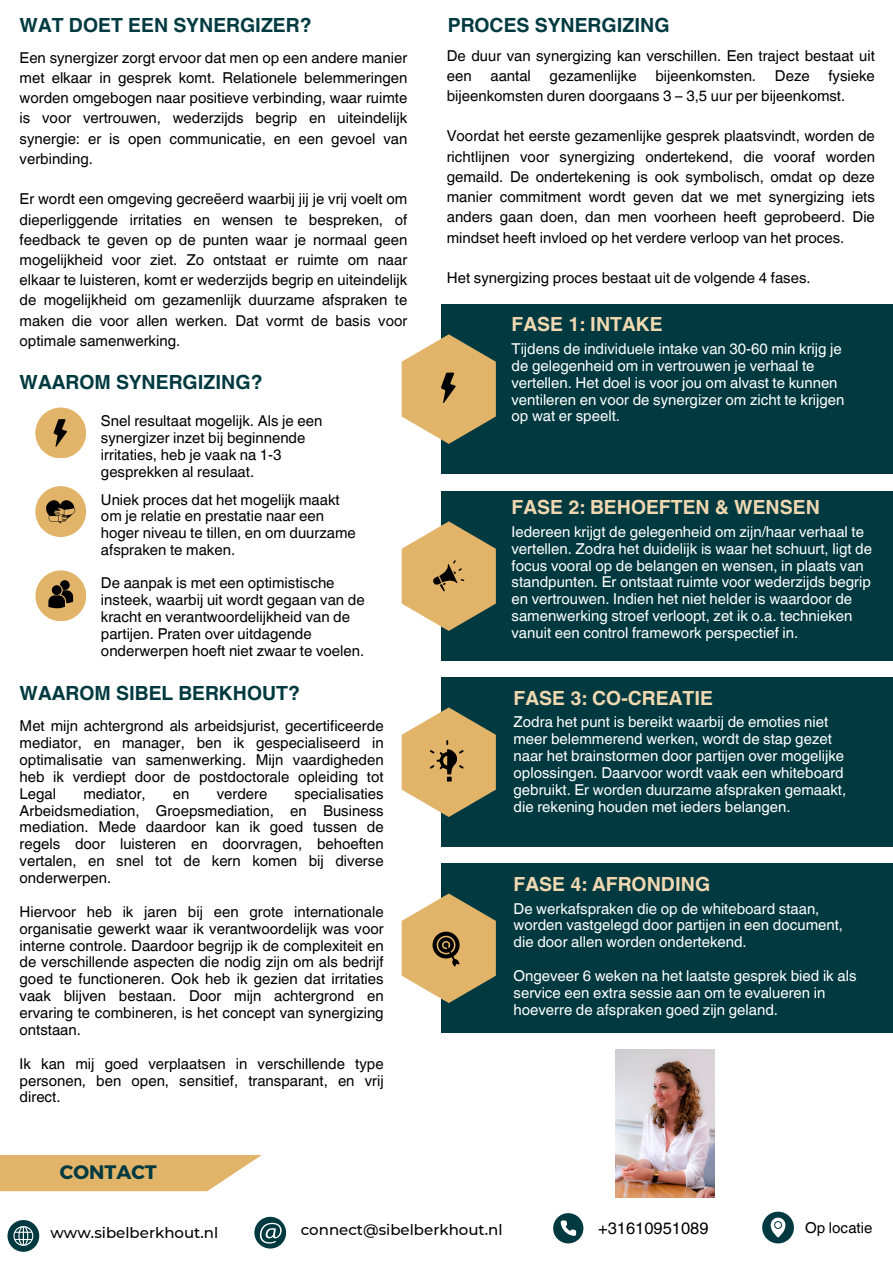
<style>
.page{position:relative;width:893px;height:1264px;background:#fff}
.page>*{position:absolute;margin:0;border:0;box-sizing:border-box;transform-origin:0 0}
.t1{font:700 19.5px "Helvetica World";color:#003a40}
.t2{font:700 19.5px "Helvetica World";color:#f1d8b1}
.t3{font:700 19.5px "Montserrat";color:#003a40}
.t4{font:16.5px "Helvetica World";color:#000}
.t5{font:15px/16.8px "Helvetica World";color:#000;text-align:justify}
.t6{font:15px/16.8px "Helvetica World";color:#fff}
.t7{font:500 15px "Montserrat";color:#000}
</style>
<div class="page">
<div style="left:441px;top:491px;width:451px;height:169px;background:#003a40"></div>
<div style="left:441px;top:677px;width:451px;height:169px;background:#003a40"></div>
<div style="left:441px;top:863px;width:451px;height:169px;background:#003a40"></div>
<div style="left:441px;top:304px;width:451px;height:169px;background:#003a40"></div>
<svg style="left:8px;top:1220px;width:31px;height:31px"></svg>
<svg style="left:254px;top:1216px;width:32px;height:32px"></svg>
<svg style="left:762px;top:1211px;width:31px;height:32px"></svg>
<svg style="left:553px;top:1213px;width:30px;height:30px"></svg>
<div style="left:35px;top:407px;width:51px;height:51px;background:#e2b46a;border-radius:50%"></div>
<div style="left:35px;top:486px;width:51px;height:51px;background:#e2b46a;border-radius:50%"></div>
<div style="left:35px;top:570px;width:51px;height:51px;background:#e2b46a;border-radius:50%"></div>
<svg style="left:54px;top:419px;width:13px;height:28px"></svg>
<svg style="left:46px;top:500px;width:29px;height:23px"></svg>
<svg style="left:48px;top:580px;width:25px;height:28px"></svg>
<img style="left:615px;top:1049px;width:99px;height:147px">
<div style="left:0;top:1154px;width:262px;height:37px;background:#e2b46a"></div>
<svg style="left:401px;top:893px;width:95px;height:110px"></svg>
<svg style="left:401px;top:707px;width:95px;height:110px"></svg>
<svg style="left:401px;top:334px;width:95px;height:110px"></svg>
<svg style="left:401px;top:521px;width:95px;height:110px"></svg>
<p class="t1" style="left:20px;top:9px;width:293px">WAT DOET EEN SYNERGIZER?</p>
<p class="t5" style="left:20px;top:47px;width:389px;line-height:20.2px">Een synergizer zorgt ervoor dat men op een andere manier met elkaar in gesprek komt. Relationele belemmeringen worden omgebogen naar positieve verbinding, waar ruimte is voor vertrouwen, wederzijds begrip en uiteindelijk synergie: er is open communicatie, en een gevoel van verbinding.</p>
<p class="t5" style="left:20px;top:189px;width:389px;line-height:20.2px">Er wordt een omgeving gecreëerd waarbij jij je vrij voelt om dieperliggende irritaties en wensen te bespreken, of feedback te geven op de punten waar je normaal geen mogelijkheid voor ziet. Zo ontstaat er ruimte om naar elkaar te luisteren, komt er wederzijds begrip en uiteindelijk de mogelijkheid om gezamenlijk duurzame afspraken te maken die voor allen werken. Dat vormt de basis voor optimale samenwerking.</p>
<p class="t1" style="left:20px;top:366px;width:244px">WAAROM SYNERGIZING?</p>
<p class="t5" style="left:101px;top:412px;width:223px;text-align:left">Snel resultaat mogelijk. Als je een synergizer inzet bij beginnende irritaties, heb je vaak na 1-3 gesprekken al resulaat.</p>
<p class="t5" style="left:101px;top:491px;width:256px;text-align:left">Uniek proces dat het mogelijk maakt om je relatie en prestatie naar een hoger niveau te tillen, en om duurzame afspraken te maken.</p>
<p class="t5" style="left:101px;top:575px;width:265px;text-align:left">De aanpak is met een optimistische insteek, waarbij uit wordt gegaan van de kracht en verantwoordelijkheid van de partijen. Praten over uitdagende onderwerpen hoeft niet zwaar te voelen.</p>
<p class="t1" style="left:20px;top:677px;width:282px">WAAROM SIBEL BERKHOUT?</p>
<p class="t5" style="left:20px;top:717px;width:365px">Met mijn achtergrond als arbeidsjurist, gecertificeerde mediator, en manager, ben ik gespecialiseerd in optimalisatie van samenwerking. Mijn vaardigheden heb ik verdiept door de postdoctorale opleiding tot Legal</p>
<p class="t5" style="left:20px;top:785px;width:365px;text-indent:275px">specialisaties Arbeidsmediation, Groepsmediation, en Business mediation. Mede daardoor kan ik goed tussen de regels door luisteren en doorvragen, behoeften vertalen, en snel tot de kern komen bij diverse onderwerpen.</p>
<p class="t5" style="left:20px;top:903px;width:365px">Hiervoor heb ik jaren bij een grote internationale organisatie gewerkt waar ik verantwoordelijk was voor interne controle. Daardoor begrijp ik de complexiteit en de verschillende aspecten die nodig zijn om als bedrijf goed te functioneren. Ook heb ik gezien dat irritaties vaak blijven bestaan. Door mijn achtergrond en ervaring te combineren, is het concept van synergizing ontstaan.</p>
<p class="t5" style="left:20px;top:1055px;width:365px">Ik kan mij goed verplaatsen in verschillende type personen, ben open, sensitief, transparant, en vrij direct.</p>
<p class="t5" style="left:83px;top:785px;width:64px">mediator,</p>
<p class="t5" style="left:173px;top:785px;width:18px">en</p>
<p class="t5" style="left:217px;top:785px;width:52px">verdere</p>
<p class="t3" style="left:60px;top:1159px;width:98px">CONTACT</p>
<p class="t1" style="left:448px;top:9px;width:223px">PROCES SYNERGIZING</p>
<p class="t5" style="left:447px;top:45px;width:429px;line-height:20.2px">De duur van synergizing kan verschillen. Een traject bestaat uit een</p>
<p class="t5" style="left:447px;top:65px;width:429px;line-height:20.2px;text-indent:381px">fysieke bijeenkomsten duren doorgaans 3 – 3,5 uur per bijeenkomst.</p>
<p class="t5" style="left:447px;top:126px;width:429px;line-height:20.2px">Voordat het eerste gezamenlijke gesprek plaatsvindt, worden de richtlijnen voor synergizing ondertekend, die vooraf worden gemaild. De ondertekening is ook symbolisch, omdat op deze manier commitment wordt geven dat we met synergizing iets anders gaan doen, dan men voorheen heeft geprobeerd. Die mindset heeft invloed op het verdere verloop van het proces.</p>
<p class="t5" style="left:447px;top:269px;width:365px">Het synergizing proces bestaat uit de volgende 4 fases.</p>
<p class="t5" style="left:490px;top:67px;width:42px">aantal</p>
<p class="t5" style="left:549px;top:67px;width:88px">gezamenlijke</p>
<p class="t5" style="left:655px;top:67px;width:102px">bijeenkomsten.</p>
<p class="t5" style="left:774px;top:67px;width:36px">Deze</p>
<p class="t2" style="left:511px;top:308px;width:153px">FASE 1: INTAKE</p>
<p class="t6" style="left:511px;top:340px;width:334px">Tijdens de individuele intake van 30-60 min krijg je de gelegenheid om in vertrouwen je verhaal te vertellen. Het doel is voor jou om alvast te kunnen ventileren en voor de synergizer om zicht te krijgen op wat er speelt.</p>
<p class="t2" style="left:511px;top:491px;width:310px">FASE 2: BEHOEFTEN &amp; WENSEN</p>
<p class="t6" style="left:511px;top:523px;width:362px">Iedereen krijgt de gelegenheid om zijn/haar verhaal te vertellen. Zodra het duidelijk is waar het schuurt, ligt de focus vooral op de belangen en wensen, in plaats van standpunten. Er ontstaat ruimte voor wederzijds begrip en vertrouwen. Indien het niet helder is waardoor de samenwerking stroef verloopt, zet ik o.a. technieken vanuit een control framework perspectief in.</p>
<p class="t2" style="left:513px;top:682px;width:201px">FASE 3: CO-CREATIE</p>
<p class="t6" style="left:513px;top:713px;width:334px">Zodra het punt is bereikt waarbij de emoties niet meer belemmerend werken, wordt de stap gezet naar het brainstormen door partijen over mogelijke oplossingen. Daarvoor wordt vaak een whiteboard gebruikt. Er worden duurzame afspraken gemaakt, die rekening houden met ieders belangen.</p>
<p class="t2" style="left:513px;top:868px;width:198px">FASE 4: AFRONDING</p>
<p class="t6" style="left:513px;top:900px;width:331px">De werkafspraken die op de whiteboard staan, worden vastgelegd door partijen in een document, die door allen worden ondertekend.</p>
<p class="t6" style="left:513px;top:967px;width:344px">Ongeveer 6 weken na het laatste gesprek bied ik als service een extra sessie aan om te evalueren in hoeverre de afspraken goed zijn geland.</p>
<p class="t7" style="left:50px;top:1223px;width:169px">www.sibelberkhout.nl</p>
<p class="t7" style="left:301px;top:1220px;width:203px">connect@sibelberkhout.nl</p>
<p class="t4" style="left:598px;top:1218px;width:112px">+31610951089</p>
<p class="t5" style="left:805px;top:1218px;width:69px">Op locatie</p>
</div>
